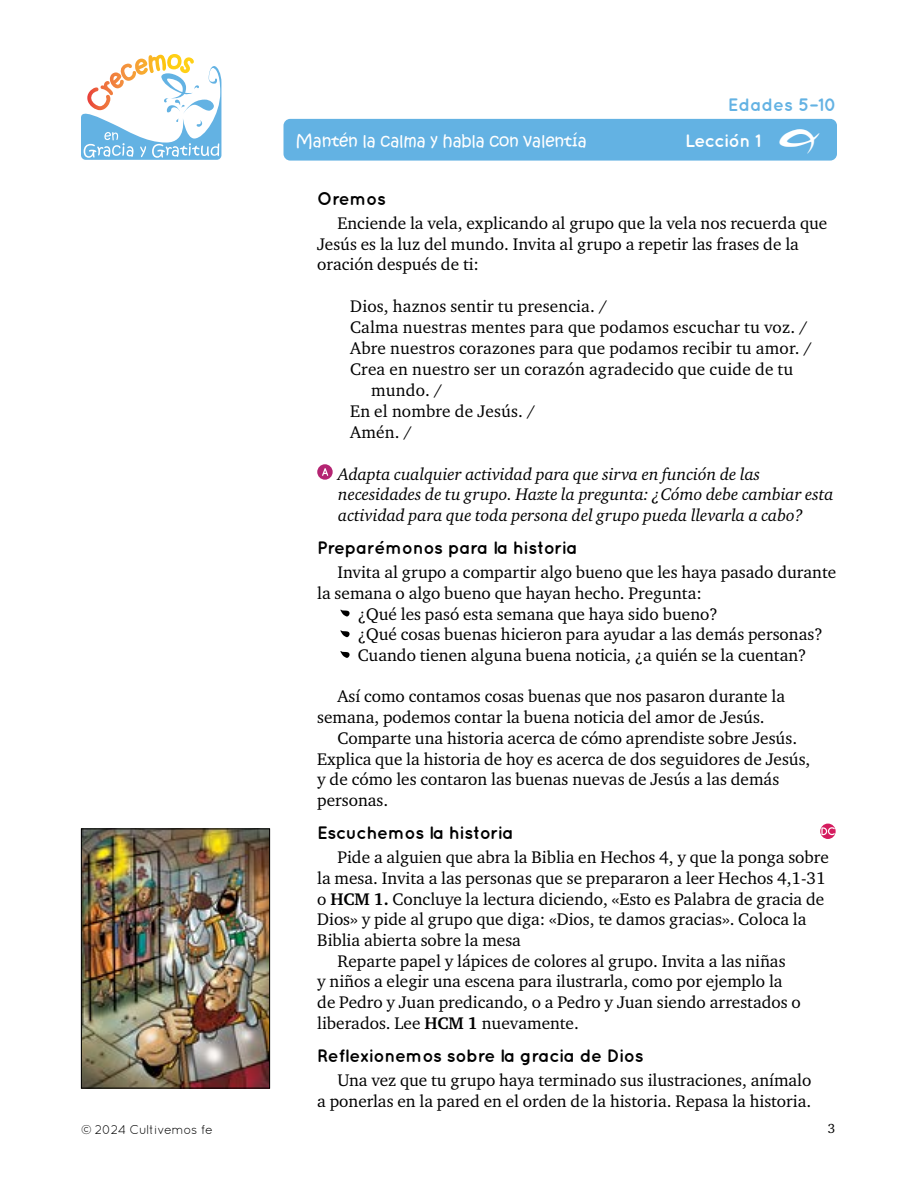
<style>
.page{position:relative;width:918px;height:1188px;background:#fff}
.page>*{position:absolute;margin:0;border:0;box-sizing:border-box;transform-origin:0 0}
.t1{font:69px "Growing Grace Gratitude";color:#000}
.t2{font:45px "Growing Grace Gratitude";color:#fff}
.t3{font:700 18px "Quicksand";letter-spacing:-.02em;color:#000}
.t4{font:700 18px "Quicksand";color:#63b2e3}
.t5{font:700 18px "Quicksand";letter-spacing:-.03em;color:#fff}
.t6{font:17.25px/20.7px "Charter ITC Std";color:#000}
.t7{font:italic 17.25px/20.7px "Charter ITC Std";color:#000}
.t8{font:16.5px "Kristen Normal ITC Std";letter-spacing:-.01em;color:#fff}
.t9{font:13.5px "Charter ITC Std";color:#000}
.t10{font:12.75px "Quicksand";letter-spacing:-.02em;color:#000}
.s1{font-weight:700}
</style>
<div class="page">
<svg style="left:81px;top:54px;width:140px;height:106px"></svg>
<img style="left:83px;top:831px;width:185px;height:255px">
<div style="left:81px;top:829px;width:189px;height:259px;border:1px solid #000"></div>
<div style="left:284px;top:119px;width:553px;height:42px;background:#63b2e3;border-radius:7px"></div>
<svg style="left:317px;top:464px;width:16px;height:16px"></svg>
<svg style="left:322px;top:468px;width:6px;height:8px"></svg>
<svg style="left:820px;top:824px;width:16px;height:15px"></svg>
<svg style="left:821px;top:827px;width:14px;height:8px"></svg>
<p class="t4" style="left:728px;top:94px;width:111px">Edades 5–10</p>
<p class="t8" style="left:296px;top:130px;width:293px">Mantén la calma y habla con valentía</p>
<p class="t5" style="left:685px;top:130px;width:77px">Lección 1</p>
<h2 class="t2" style="left:779px;top:122px;width:42px">E</h2>
<p class="t3" style="left:317px;top:188px;width:70px">Oremos</p>
<p class="t6" style="left:317px;top:212px;width:512px;text-indent:20px">Enciende la vela, explicando al grupo que la vela nos recuerda que<br>Jesús es la luz del mundo. Invita al grupo a repetir las frases de la oración después de ti:</p>
<p class="t6" style="left:350px;top:295px;width:259px">Dios, haznos sentir tu presencia. /</p>
<p class="t6" style="left:350px;top:316px;width:459px">Calma nuestras mentes para que podamos escuchar tu voz. /</p>
<p class="t6" style="left:350px;top:337px;width:463px">Abre nuestros corazones para que podamos recibir tu amor. /</p>
<p class="t6" style="left:350px;top:358px;width:445px">Crea en nuestro ser un corazón agradecido que cuide de tu</p>
<p class="t6" style="left:371px;top:379px;width:73px">mundo. /</p>
<p class="t6" style="left:350px;top:400px;width:187px">En el nombre de Jesús. /</p>
<p class="t6" style="left:350px;top:421px;width:63px">Amén. /</p>
<p class="t7" style="left:338px;top:463px;width:497px">Adapta cualquier actividad para que sirva en función de las necesidades de tu grupo. Hazte la pregunta: ¿Cómo debe cambiar esta actividad para que toda persona del grupo pueda llevarla a cabo?</p>
<p class="t3" style="left:317px;top:537px;width:262px">Preparémonos para la historia</p>
<p class="t6" style="left:317px;top:562px;width:520px;text-indent:20px">Invita al grupo a compartir algo bueno que les haya pasado durante la semana o algo bueno que hayan hecho. Pregunta:</p>
<h1 class="t1" style="left:340px;top:587px;width:12px">Z</h1>
<p class="t6" style="left:358px;top:603px;width:362px">¿Qué les pasó esta semana que haya sido bueno?</p>
<h1 class="t1" style="left:340px;top:608px;width:12px">Z</h1>
<p class="t6" style="left:358px;top:624px;width:467px">¿Qué cosas buenas hicieron para ayudar a las demás personas?</p>
<h1 class="t1" style="left:340px;top:629px;width:12px">Z</h1>
<p class="t6" style="left:358px;top:645px;width:450px">Cuando tienen alguna buena noticia, ¿a quién se la cuentan?</p>
<p class="t6" style="left:317px;top:686px;width:469px;text-indent:20px">Así como contamos cosas buenas que nos pasaron durante la semana, podemos contar la buena noticia del amor de Jesús.</p>
<p class="t6" style="left:317px;top:727px;width:495px;text-indent:20px">Comparte una historia acerca de cómo aprendiste sobre Jesús.<br>Explica que la historia de hoy es acerca de dos seguidores de Jesús, y de cómo les contaron las buenas nuevas de Jesús a las demás personas.</p>
<p class="t3" style="left:317px;top:822px;width:198px">Escuchemos la historia</p>
<p class="t6" style="left:338px;top:847px;width:493px">Pide a alguien que abra la Biblia en Hechos 4, y que la ponga sobre</p>
<p class="t6" style="left:317px;top:867px;width:510px">la mesa. Invita a las personas que se prepararon a leer Hechos 4,1-31</p>
<p class="t6" style="left:317px;top:888px;width:509px">o <span class="s1">HCM 1.</span> Concluye la lectura diciendo, «Esto es Palabra de gracia de</p>
<p class="t6" style="left:317px;top:909px;width:491px">Dios» y pide al grupo que diga: «Dios, te damos gracias». Coloca la</p>
<p class="t6" style="left:317px;top:929px;width:205px">Biblia abierta sobre la mesa</p>
<p class="t6" style="left:338px;top:950px;width:450px">Reparte papel y lápices de colores al grupo. Invita a las niñas</p>
<p class="t6" style="left:317px;top:971px;width:467px">y niños a elegir una escena para ilustrarla, como por ejemplo la</p>
<p class="t6" style="left:317px;top:992px;width:485px">de Pedro y Juan predicando, o a Pedro y Juan siendo arrestados o</p>
<p class="t6" style="left:317px;top:1012px;width:263px">liberados. Lee <span class="s1">HCM 1</span> nuevamente.</p>
<p class="t3" style="left:317px;top:1045px;width:328px">Reflexionemos sobre la gracia de Dios</p>
<p class="t6" style="left:317px;top:1069px;width:496px;text-align:right">Una vez que tu grupo haya terminado sus ilustraciones, anímalo<br>a ponerlas en la pared en el orden de la historia. Repasa la historia.</p>
<p class="t10" style="left:81px;top:1122px;width:133px">© 2024 Cultivemos fe</p>
<p class="t9" style="left:828px;top:1120px;width:9px">3</p>
</div>
